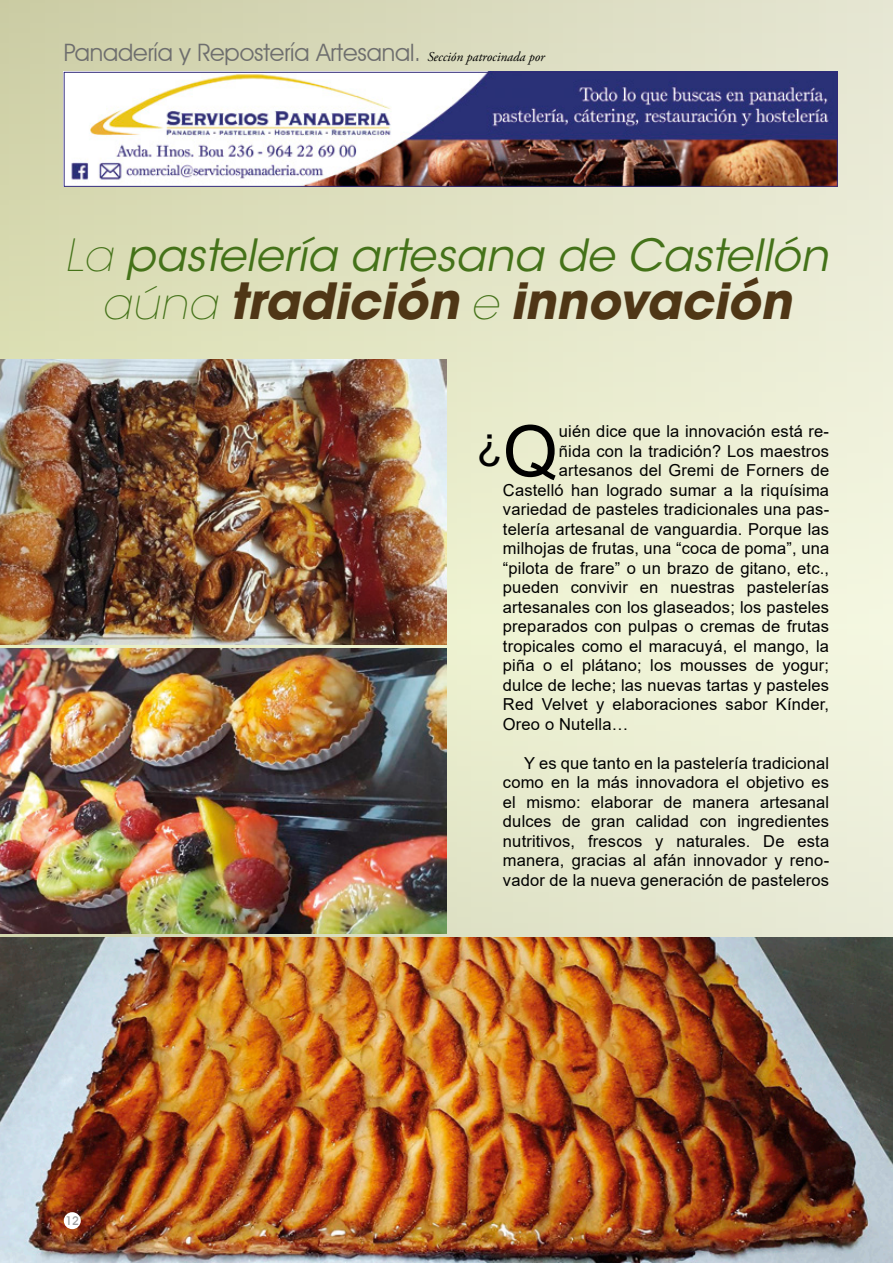
<style>
.page{position:relative;width:893px;height:1263px;background:#fff}
.page>*{position:absolute;margin:0;border:0;box-sizing:border-box;transform-origin:0 0}
.t1{font:70.95px "Arial";color:#000}
.t2{font:italic 700 49.5px "ITC Avant Garde Std";color:#4f3616}
.t3{font:italic 44.1px "ITC Avant Garde Std";color:#447219}
.t4{font:43.8px "Arial";color:#000}
.t5{font:24px "Avant Garde IT Cby BT";letter-spacing:-.005em;color:#6e6e6e}
.t6{font:16.5px/19.5px "Arial";letter-spacing:.01em;color:#000;text-align:justify}
.t7{font:500 12px "Avant Garde IT Cby BT";color:#9c9c9c}
.s1{font-family:"Adobe Garamond Pro";font-style:italic;font-size:13.5px;color:#000}
.s2{font-weight:200}
.s3{font-weight:200;font-size:44.1px;color:#447219}
</style>
<div class="page">
<div style="left:0;top:0;width:893px;height:1263px;background:linear-gradient(to right,#d3d5ab,#f0f2de)"></div>
<img style="left:66px;top:74px;width:770px;height:111px">
<div style="left:64px;top:72px;width:774px;height:115px;border:1px solid #302978"></div>
<img style="left:0;top:648px;width:446px;height:285px">
<img style="left:0;top:359px;width:446px;height:285px">
<img style="left:0;top:938px;width:893px;height:325px">
<div style="left:64px;top:1212px;width:17px;height:17px;background:#fff;border-radius:50%"></div>
<h3 class="t5" style="left:64px;top:38px;width:482px">Panadería y Repostería Artesanal. <span class="s1">Sección patrocinada por</span></h3>
<h3 class="t3" style="left:65px;top:228px;width:765px"><span class="s2">La</span> pastelería artesana de Castellón</h3>
<h2 class="t2" style="left:102px;top:269px;width:691px"><span class="s3">aúna</span> tradición <span class="s3">e</span> innovación</h2>
<p class="t7" style="left:65px;top:1213px;width:15px">12</p>
<h1 class="t1" style="left:503px;top:402px;width:57px">Q</h1>
<p class="t6" style="left:559px;top:422px;width:272px">uién dice que la innovación está re-</p>
<h3 class="t4" style="left:476px;top:411px;width:28px">¿</h3>
<p class="t6" style="left:559px;top:441px;width:272px">ñida con la tradición? Los maestros</p>
<p class="t6" style="left:559px;top:461px;width:272px">artesanos del Gremi de Forners de</p>
<p class="t6" style="left:503px;top:480px;width:328px">Castelló han logrado sumar a la riquísima</p>
<p class="t6" style="left:503px;top:500px;width:328px">variedad de pasteles tradicionales una pas-</p>
<p class="t6" style="left:503px;top:519px;width:328px">telería artesanal de vanguardia. Porque las</p>
<p class="t6" style="left:503px;top:539px;width:328px">milhojas de frutas, una “coca de poma”, una</p>
<p class="t6" style="left:503px;top:558px;width:328px">“pilota de frare” o un brazo de gitano, etc.,</p>
<p class="t6" style="left:503px;top:578px;width:328px">pueden convivir en nuestras pastelerías</p>
<p class="t6" style="left:503px;top:597px;width:328px">artesanales con los glaseados; los pasteles</p>
<p class="t6" style="left:503px;top:617px;width:328px">preparados con pulpas o cremas de frutas</p>
<p class="t6" style="left:503px;top:636px;width:328px">tropicales como el maracuyá, el mango, la</p>
<p class="t6" style="left:503px;top:656px;width:328px">piña o el plátano; los mousses de yogur;</p>
<p class="t6" style="left:503px;top:675px;width:328px">dulce de leche; las nuevas tartas y pasteles</p>
<p class="t6" style="left:503px;top:695px;width:328px">Red Velvet y elaboraciones sabor Kínder,</p>
<p class="t6" style="left:503px;top:714px;width:127px">Oreo o Nutella…</p>
<p class="t6" style="left:503px;top:753px;width:328px;text-indent:21px">Y es que tanto en la pastelería tradicional como en la más innovadora el objetivo es el mismo: elaborar de manera artesanal dulces de gran calidad con ingredientes nutritivos, frescos y naturales. De esta manera, gracias al afán innovador y reno&shy;vador de la nueva generación de pasteleros</p>
</div>
